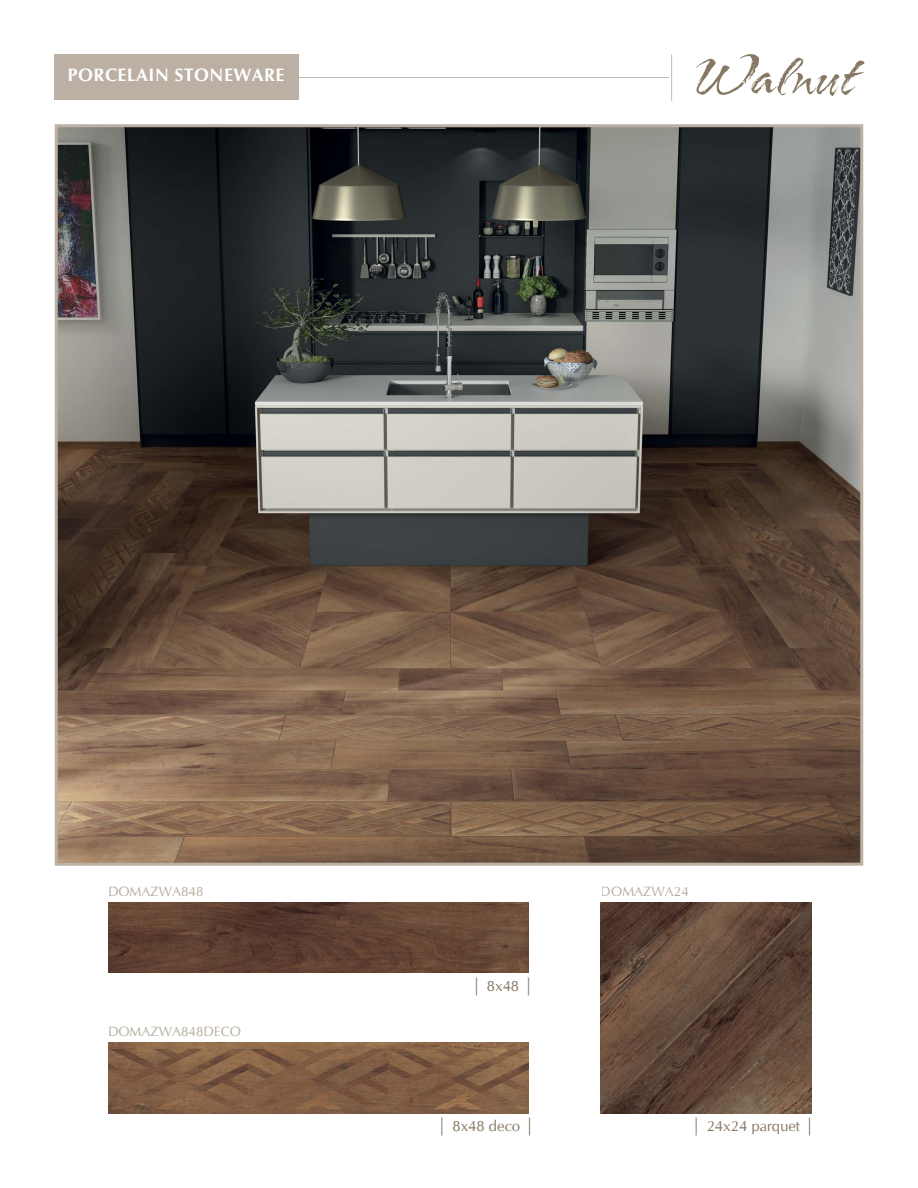
<style>
.page{position:relative;width:918px;height:1188px;background:#fff}
.page>*{position:absolute;margin:0;border:0;box-sizing:border-box;transform-origin:0 0}
.t1{font:63px "Arid ITCTT";color:#877863}
.t2{font:700 18px "CG Omega";letter-spacing:.025em;color:#fff}
.t3{font:15px "CG Omega";color:#877863}
.t4{font:13.5px "CG Omega";color:#a09381}
.s1{font-size:18px}
</style>
<div class="page">
<img style="left:59px;top:128px;width:800px;height:734px">
<div style="left:55px;top:124px;width:808px;height:742px;border:3px solid #bbb0a3"></div>
<hr style="left:298px;top:77px;width:371px;height:1px;background:#877863">
<hr style="left:671px;top:54px;width:1px;height:47px;background:#877863">
<div style="left:54px;top:54px;width:244px;height:46px;background:#bbb0a3"></div>
<img style="left:108px;top:903px;width:421px;height:70px">
<img style="left:108px;top:1043px;width:421px;height:70px">
<img style="left:601px;top:903px;width:210px;height:210px">
<h2 class="t2" style="left:68px;top:63px;width:219px">PORCELAIN STONEWARE</h2>
<h1 class="t1" style="left:694px;top:42px;width:164px">Walnut</h1>
<p class="t4" style="left:108px;top:883px;width:97px">DOMAZWA848</p>
<p class="t4" style="left:108px;top:1023px;width:134px">DOMAZWA848DECO</p>
<p class="t3" style="left:472px;top:977px;width:63px"><span class="s1">|</span> 8x48 <span class="s1">|</span></p>
<p class="t3" style="left:438px;top:1117px;width:98px"><span class="s1">|</span> 8x48 deco <span class="s1">|</span></p>
<p class="t4" style="left:601px;top:883px;width:90px">DOMAZWA24</p>
<p class="t3" style="left:692px;top:1117px;width:124px"><span class="s1">|</span> 24x24 parquet <span class="s1">|</span></p>
</div>
